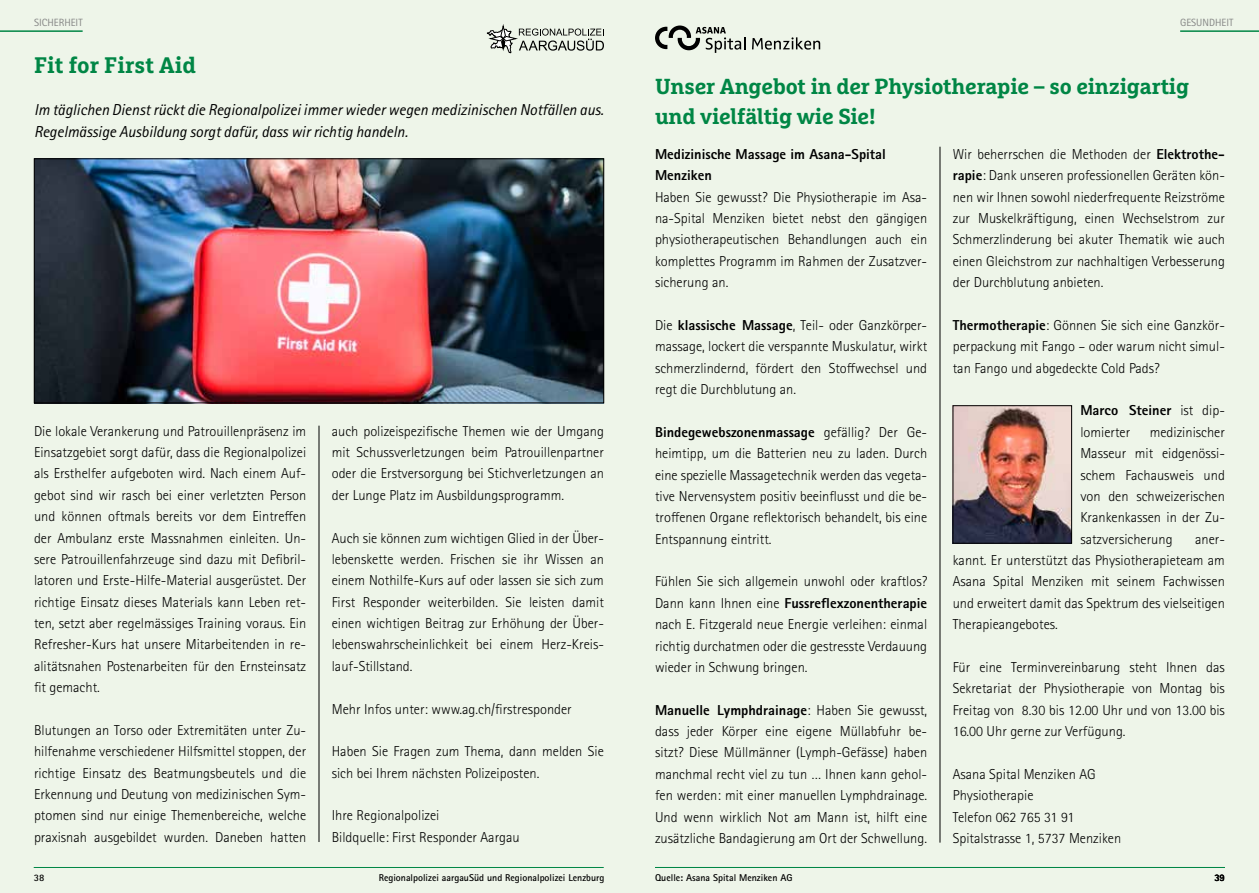
<style>
.page{position:relative;width:1259px;height:893px;background:#fff}
.page>*{position:absolute;margin:0;border:0;box-sizing:border-box;transform-origin:0 0}
.t1{font:700 22.5px "Marselis Slab Pro";color:#008645}
.t2{font:700 21.75px/30px "Marselis Slab Pro";letter-spacing:-.01em;color:#008645}
.t3{font:italic 15.9px/21.3px "Rotis Sans Serif Std";color:#000}
.t4{font:300 14.4px/21.3px "Rotis Sans Serif Std";color:#000;text-align:justify}
.t5{font:800 14.4px/21.3px "Rotis Sans Serif Std";color:#000}
.t6{font:10.5px "Rotis Sans Serif Std";color:#868786}
.t7{font:700 9.9px "Rotis Sans Serif Std";color:#000}
.s1{font-weight:800}
</style>
<div class="page">
<div style="left:0;top:0;width:629px;height:893px;background:#eef5e9"></div>
<hr style="left:0;top:30px;width:83px;height:2px;background:#008645">
<hr style="left:34px;top:867px;width:570px;height:1px;background:#008645">
<svg style="left:486px;top:25px;width:118px;height:28px"></svg>
<div style="left:629px;top:0;width:630px;height:893px;background:#eef5e9"></div>
<hr style="left:319px;top:426px;width:1px;height:416px;background:#000">
<img style="left:36px;top:161px;width:566px;height:240px">
<div style="left:34px;top:159px;width:570px;height:244px;border:1px solid #000"></div>
<hr style="left:655px;top:867px;width:570px;height:1px;background:#008645">
<hr style="left:1180px;top:30px;width:79px;height:2px;background:#008645">
<svg style="left:752px;top:37px;width:68px;height:13px"></svg>
<svg style="left:655px;top:26px;width:90px;height:27px"></svg>
<hr style="left:939px;top:147px;width:1px;height:696px;background:#000">
<img style="left:954px;top:407px;width:115px;height:134px">
<div style="left:952px;top:405px;width:119px;height:138px;border:1px solid #000"></div>
<p class="t6" style="left:34px;top:16px;width:50px">SICHERHEIT</p>
<h1 class="t1" style="left:34px;top:51px;width:164px">Fit for First Aid</h1>
<p class="t3" style="left:34px;top:99px;width:571px">Im täglichen Dienst rückt die Regionalpolizei immer wieder wegen medizinischen Notfällen aus.<br>Regelmässige Ausbildung sorgt dafür, dass wir richtig handeln.</p>
<p class="t4" style="left:34px;top:420px;width:274px">Die lokale Verankerung und Patrouillenpräsenz im Einsatzgebiet sorgt dafür, dass die Regionalpolizei als Ersthelfer aufgeboten wird. Nach einem Auf&shy;gebot sind wir rasch bei einer verletzten Person und können oftmals bereits vor dem Eintreffen der Ambulanz erste Massnahmen einleiten. Un&shy;sere Patrouillenfahrzeuge sind dazu mit Defibril&shy;latoren und Erste-Hilfe-Material ausgerüstet. Der richtige Einsatz dieses Materials kann Leben ret&shy;ten, setzt aber regelmässiges Training voraus. Ein Refresher-Kurs hat unsere Mitarbeitenden in re&shy;alitätsnahen Postenarbeiten für den Ernsteinsatz fit gemacht.</p>
<p class="t4" style="left:34px;top:720px;width:274px">Blutungen an Torso oder Extremitäten unter Zu&shy;hilfenahme verschiedener Hilfsmittel stoppen, der richtige Einsatz des Beatmungsbeutels und die Erkennung und Deutung von medizinischen Sym&shy;ptomen sind nur einige Themenbereiche, welche praxisnah ausgebildet wurden. Daneben hatten</p>
<p class="t4" style="left:332px;top:420px;width:274px">auch polizeispezifische Themen wie der Umgang mit Schussverletzungen beim Patrouillenpartner oder die Erstversorgung bei Stichverletzungen an der Lunge Platz im Ausbildungsprogramm.</p>
<p class="t4" style="left:332px;top:527px;width:274px">Auch sie können zum wichtigen Glied in der Über&shy;lebenskette werden. Frischen sie ihr Wissen an einem Nothilfe-Kurs auf oder lassen sie sich zum First Responder weiterbilden. Sie leisten damit einen wichtigen Beitrag zur Erhöhung der Über&shy;lebenswahrscheinlichkeit bei einem Herz-Kreis&shy;lauf-Stillstand.</p>
<p class="t4" style="left:332px;top:698px;width:241px">Mehr Infos unter: www.ag.ch/firstresponder</p>
<p class="t4" style="left:332px;top:741px;width:274px">Haben Sie Fragen zum Thema, dann melden Sie sich bei Ihrem nächsten Polizeiposten.</p>
<p class="t4" style="left:332px;top:805px;width:189px">Ihre Regionalpolizei<br>Bildquelle: First Responder Aargau</p>
<p class="t7" style="left:34px;top:871px;width:12px">38</p>
<p class="t7" style="left:379px;top:872px;width:227px">Regionalpolizei aargauSüd und Regionalpolizei Lenzburg</p>
<p class="t6" style="left:1180px;top:16px;width:55px">GESUNDHEIT</p>
<h2 class="t2" style="left:655px;top:71px;width:536px">Unser Angebot in der Physiotherapie – so einzigartig und vielfältig wie Sie!</h2>
<p class="t5" style="left:655px;top:143px;width:232px">Medizinische Massage im Asana-Spital<br>Menziken</p>
<p class="t4" style="left:655px;top:186px;width:274px">Haben Sie gewusst? Die Physiotherapie im Asa&shy;na-Spital Menziken bietet nebst den gängigen physiotherapeutischen Behandlungen auch ein komplettes Programm im Rahmen der Zusatzver&shy;sicherung an.</p>
<p class="t4" style="left:655px;top:315px;width:274px">Die <span class="s1">klassische Massage</span>, Teil- oder Ganzkörper&shy;massage, lockert die verspannte Muskulatur, wirkt schmerzlindernd, fördert den Stoffwechsel und regt die Durchblutung an.</p>
<p class="t4" style="left:655px;top:421px;width:274px"><span class="s1">Bindegewebszonenmassage</span> gefällig? Der Ge&shy;heimtipp, um die Batterien neu zu laden. Durch eine spezielle Massagetechnik werden das vegeta&shy;tive Nervensystem positiv beeinflusst und die be&shy;troffenen Organe reflektorisch behandelt, bis eine Entspannung eintritt.</p>
<p class="t4" style="left:655px;top:571px;width:274px">Fühlen Sie sich allgemein unwohl oder kraftlos?<br>Dann kann Ihnen eine <span class="s1">Fussreflexzonentherapie </span>nach E. Fitzgerald neue Energie verleihen: einmal richtig durchatmen oder die gestresste Verdauung wieder in Schwung bringen.</p>
<p class="t4" style="left:655px;top:699px;width:274px"><span class="s1">Manuelle Lymphdrainage</span>: Haben Sie gewusst, dass jeder Körper eine eigene Müllabfuhr be&shy;sitzt? Diese Müllmänner (Lymph-Gefässe) haben manchmal recht viel zu tun … Ihnen kann gehol&shy;fen werden: mit einer manuellen Lymphdrainage.<br>Und wenn wirklich Not am Mann ist, hilft eine zusätzliche Bandagierung am Ort der Schwellung.</p>
<p class="t7" style="left:655px;top:871px;width:139px">Quelle: Asana Spital Menziken AG</p>
<p class="t4" style="left:952px;top:144px;width:274px">Wir beherrschen die Methoden der <span class="s1">Elektrothe&shy;rapie</span>: Dank unseren professionellen Geräten kön&shy;nen wir Ihnen sowohl niederfrequente Reizströme zur Muskelkräftigung, einen Wechselstrom zur Schmerzlinderung bei akuter Thematik wie auch einen Gleichstrom zur nachhaltigen Verbesserung der Durchblutung anbieten.</p>
<p class="t4" style="left:952px;top:315px;width:274px"><span class="s1">Thermotherapie</span>: Gönnen Sie sich eine Ganzkör&shy;perpackung mit Fango – oder warum nicht simul&shy;tan Fango und abgedeckte Cold Pads?</p>
<p class="t4" style="left:1080px;top:400px;width:146px"><span class="s1">Marco Steiner</span> ist dip&shy;lomierter</p>
<p class="t4" style="left:1080px;top:422px;width:146px;text-indent:69px">medizinischer Masseur mit eidgenössi&shy;schem Fachausweis und von den schweizerischen Krankenkassen in der Zu&shy;satzversicherung</p>
<p class="t4" style="left:952px;top:528px;width:274px;text-indent:242px">aner&shy;kannt. Er unterstützt das Physiotherapieteam am Asana Spital Menziken mit seinem Fachwissen und erweitert damit das Spektrum des vielseitigen Therapieangebotes.</p>
<p class="t4" style="left:952px;top:657px;width:274px">Für eine Terminvereinbarung steht Ihnen das Sekretariat der Physiotherapie von Montag bis Freitag von 8.30 bis 12.00 Uhr und von 13.00 bis 16.00 Uhr gerne zur Verfügung.</p>
<p class="t4" style="left:952px;top:763px;width:170px;text-align:left">Asana Spital Menziken AG<br>Physiotherapie<br>Telefon 062 765 31 91<br>Spitalstrasse 1, 5737 Menziken</p>
<p class="t7" style="left:1214px;top:871px;width:12px">39</p>
</div>
